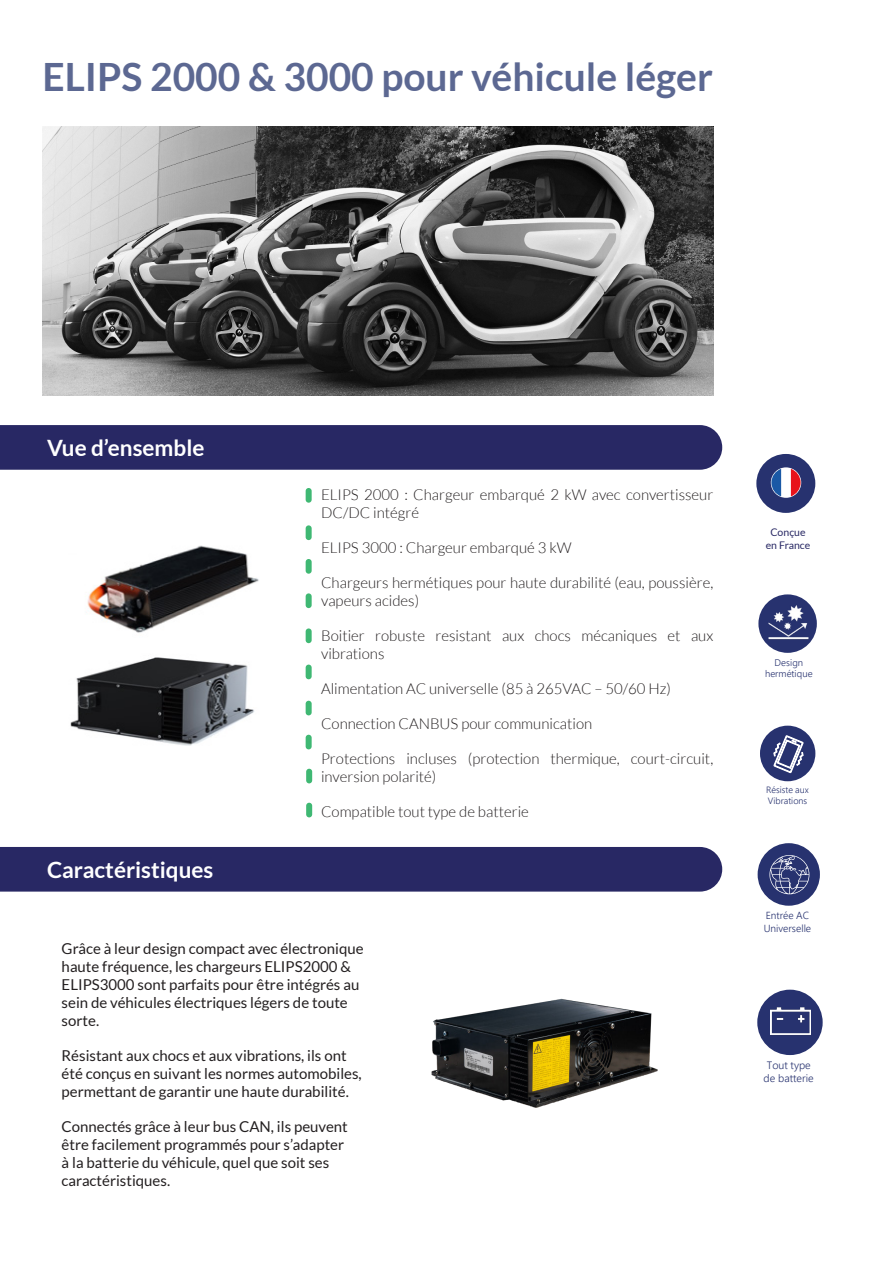
<style>
.page{position:relative;width:893px;height:1263px;background:#fff}
.page>*{position:absolute;margin:0;border:0;box-sizing:border-box;transform-origin:0 0}
.t1{font:700 39px "Lato";color:#5c6892}
.t2{font:700 22.5px "Lato";color:#fff}
.t3{font:15px/18px "Lato";color:#231f20}
.t4{font:300 15px/18px "Lato";color:#231f20}
.t5{font:300 10.65px/12.8px "Segoe UI";color:#27326f}
.t6{font:10.5px/12.6px "Lato";color:#282864;text-align:center}
.t7{font:300 10.2px/12.1px "Segoe UI";color:#27326f}
.t8{font:300 9.6px/11.4px "Segoe UI";color:#27326f;text-align:center}
.t9{font:300 9.15px/10.8px "Segoe UI";color:#27326f}
</style>
<div class="page">
<div style="left:0;top:847px;width:722px;height:44px;background:#282864"></div>
<div style="left:0;top:425px;width:722px;height:45px;background:#282864"></div>
<div style="left:756px;top:454px;width:59px;height:59px;background:#27326f;border-radius:50%"></div>
<svg style="left:771px;top:467px;width:30px;height:31px"></svg>
<svg style="left:771px;top:469px;width:10px;height:27px"></svg>
<svg style="left:791px;top:469px;width:10px;height:27px"></svg>
<div style="left:306px;top:593px;width:6px;height:15px;background:#3fb873;border-radius:3px"></div>
<div style="left:306px;top:525px;width:6px;height:15px;background:#3fb873;border-radius:3px"></div>
<div style="left:306px;top:559px;width:6px;height:15px;background:#3fb873;border-radius:3px"></div>
<div style="left:306px;top:628px;width:6px;height:15px;background:#3fb873;border-radius:3px"></div>
<div style="left:306px;top:665px;width:6px;height:14px;background:#3fb873;border-radius:3px"></div>
<div style="left:306px;top:701px;width:6px;height:14px;background:#3fb873;border-radius:3px"></div>
<div style="left:306px;top:735px;width:6px;height:14px;background:#3fb873;border-radius:3px"></div>
<div style="left:306px;top:769px;width:6px;height:14px;background:#3fb873;border-radius:3px"></div>
<div style="left:306px;top:488px;width:6px;height:15px;background:#3fb873;border-radius:3px"></div>
<div style="left:306px;top:803px;width:6px;height:14px;background:#3fb873;border-radius:3px"></div>
<img style="left:70px;top:545px;width:189px;height:201px">
<img style="left:43px;top:126px;width:670px;height:269px">
<img style="left:431px;top:998px;width:227px;height:110px">
<img style="left:758px;top:594px;width:59px;height:56px">
<div style="left:760px;top:726px;width:55px;height:55px;background:#27326f;border-radius:50%"></div>
<svg style="left:773px;top:735px;width:31px;height:38px"></svg>
<div style="left:758px;top:843px;width:62px;height:63px;background:#27326f;border-radius:50%"></div>
<svg style="left:769px;top:855px;width:40px;height:39px"></svg>
<div style="left:757px;top:990px;width:66px;height:65px;background:#27326f;border-radius:50%"></div>
<img style="left:770px;top:1007px;width:41px;height:28px">
<h1 class="t1" style="left:43px;top:56px;width:672px">ELIPS 2000 &amp; 3000 pour véhicule léger</h1>
<h2 class="t2" style="left:47px;top:436px;width:159px">Vue d’ensemble</h2>
<h2 class="t2" style="left:47px;top:858px;width:168px">Caractéristiques</h2>
<p class="t4" style="left:321px;top:486px;width:394px">ELIPS 2000 : Chargeur embarqué 2 kW avec convertisseur<br>DC/DC intégré</p>
<p class="t4" style="left:321px;top:539px;width:252px">ELIPS 3000 : Chargeur embarqué 3 kW</p>
<p class="t4" style="left:321px;top:574px;width:394px">Chargeurs hermétiques pour haute durabilité (eau, poussière, vapeurs acides)</p>
<p class="t4" style="left:321px;top:627px;width:394px">Boitier robuste resistant aux chocs mécaniques et aux vibrations</p>
<p class="t4" style="left:321px;top:680px;width:352px">Alimentation AC universelle (85 à 265VAC – 50/60 Hz)</p>
<p class="t4" style="left:321px;top:715px;width:273px">Connection CANBUS pour communication</p>
<p class="t4" style="left:321px;top:750px;width:394px">Protections incluses (protection thermique, court-circuit, inversion polarité)</p>
<p class="t4" style="left:321px;top:803px;width:209px">Compatible tout type de batterie</p>
<p class="t3" style="left:62px;top:940px;width:304px">Grâce à leur design compact avec électronique haute fréquence, les chargeurs ELIPS2000 &amp; ELIPS3000 sont parfaits pour être intégrés au sein de véhicules électriques légers de toute sorte.</p>
<p class="t3" style="left:62px;top:1047px;width:302px">Résistant aux chocs et aux vibrations, ils ont été conçus en suivant les normes automobiles, permettant de garantir une haute durabilité.</p>
<p class="t3" style="left:62px;top:1118px;width:288px">Connectés grâce à leur bus CAN, ils peuvent être facilement programmés pour s’adapter à la batterie du véhicule, quel que soit ses caractéristiques.</p>
<p class="t6" style="left:766px;top:527px;width:46px">Conçue en France</p>
<p class="t8" style="left:765px;top:657px;width:49px">Design hermétique</p>
<p class="t9" style="left:766px;top:786px;width:44px">Résiste aux<br>Vibrations</p>
<p class="t7" style="left:764px;top:911px;width:49px">Entrée AC<br>Universelle</p>
<p class="t5" style="left:764px;top:1060px;width:52px">Tout type de batterie</p>
</div>
